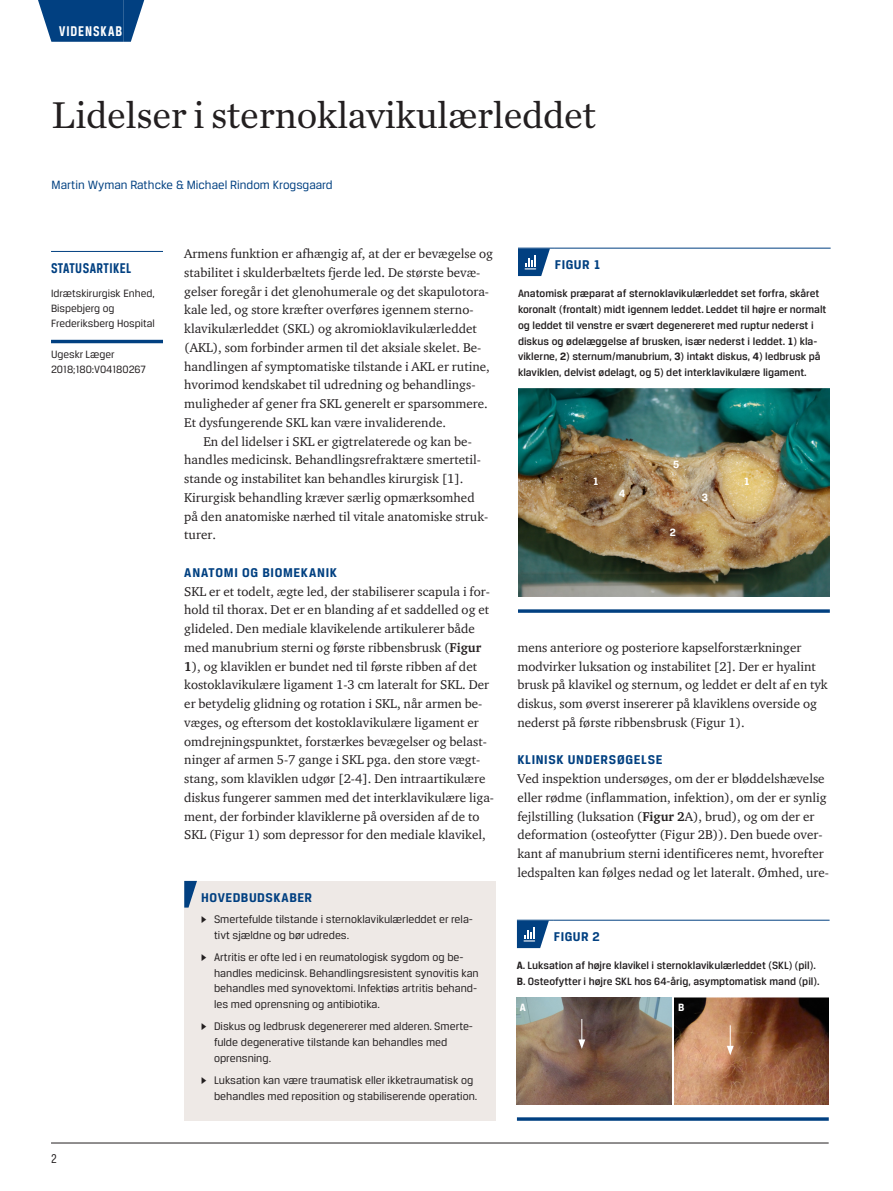
<style>
.page{position:relative;width:893px;height:1191px;background:#fff}
.page>*{position:absolute;margin:0;border:0;box-sizing:border-box;transform-origin:0 0}
.VP_rubrik{font:39px "Chronicle Text G1";letter-spacing:-.01em;color:#231f20}
.VP_artikeltype{font:700 15px "Breuer Condensed";letter-spacing:.03em;color:#014081}
.t1{font:700 15px "Breuer Condensed";letter-spacing:.065em;color:#fff}
.VP_Mellemrubrik_1__b{font:700 13.5px "Breuer Text";letter-spacing:.05em;color:#014081}
.VP_Boks__top{font:700 13.5px "Breuer Text";letter-spacing:.035em;color:#014081}
.Pagina{font:13.5px "Breuer Condensed";color:#231f20}
.VP_Brødtekst_u_indry{font:13.05px/18.8px "ITC Charter Com";color:#231f20}
.VP_Brødtekst_m_indry{font:13.05px/18.8px "ITC Charter Com";color:#231f20}
.VP_forfatter{font:12.75px "Breuer Text";color:#014081}
.t2{font:11.7px/15.8px "Breuer Text";color:#231f20}
.VP_Tabel_Figur_brød{font:500 11.25px/15.8px "Breuer Text";color:#231f20}
.VP_sygehus_afdeling{font:11.25px/15px "Breuer Text";color:#231f20}
.VP_Tabel_Figur_brød-2{font:700 11.25px "Breuer Text";color:#fff}
.s1{font-weight:700}
.s2{font-family:"Greta Text"}
</style>
<div class="page">
<hr style="left:51px;top:1142px;width:778px;height:1px;background:#231f20">
<div style="left:59px;top:0;width:64px;height:42px;background:#014081"></div>
<svg style="left:38px;top:0;width:21px;height:42px"></svg>
<svg style="left:123px;top:0;width:21px;height:42px"></svg>
<hr style="left:51px;top:251px;width:112px;height:1px;background:#014081">
<hr style="left:51px;top:340px;width:112px;height:3px;background:#014081">
<div style="left:184px;top:881px;width:312px;height:239px;background:#eee9e6"></div>
<svg style="left:184px;top:881px;width:13px;height:26px"></svg>
<hr style="left:517px;top:919px;width:37px;height:1px;background:#014081">
<hr style="left:554px;top:919px;width:276px;height:1px;background:#014081">
<svg style="left:517px;top:920px;width:32px;height:28px"></svg>
<img style="left:517px;top:997px;width:154px;height:107px">
<img style="left:674px;top:997px;width:155px;height:107px">
<svg style="left:578px;top:1019px;width:7px;height:30px"></svg>
<svg style="left:727px;top:1025px;width:7px;height:30px"></svg>
<hr style="left:517px;top:1117px;width:312px;height:3px;background:#014081">
<hr style="left:518px;top:248px;width:37px;height:1px;background:#014081">
<hr style="left:555px;top:248px;width:276px;height:1px;background:#014081">
<svg style="left:518px;top:248px;width:32px;height:28px"></svg>
<img style="left:518px;top:389px;width:311px;height:207px">
<svg style="left:518px;top:609px;width:312px;height:4px"></svg>
<p class="t1" style="left:59px;top:23px;width:65px">VIDENSKAB</p>
<p class="VP_rubrik" style="left:52px;top:86px;width:546px">Lidelser i sternoklavikulærleddet</p>
<p class="VP_forfatter" style="left:52px;top:177px;width:283px">Martin Wyman Rathcke &amp; Michael Rindom Krogsgaard</p>
<p class="VP_artikeltype" style="left:51px;top:260px;width:82px">STATUSARTIKEL</p>
<p class="VP_sygehus_afdeling" style="left:51px;top:286px;width:106px">Idrætskirurgisk Enhed,<br>Bispebjerg og<br>Frederiksberg Hospital</p>
<p class="VP_sygehus_afdeling" style="left:51px;top:347px;width:96px">Ugeskr Læger<br>2018;180:V04180267</p>
<p class="Pagina" style="left:51px;top:1150px;width:7px">2</p>
<p class="VP_Brødtekst_u_indry" style="left:184px;top:244px;width:310px">Armens funktion er afhængig af, at der er bevægelse og stabilitet i skulderbæltets fjerde led. De største bevæ&shy;gelser foregår i det glenohumerale og det skapulotora&shy;kale led, og store kræfter overføres igennem sterno&shy;klavikulærleddet (SKL) og akromioklavikulærleddet (AKL), som forbinder armen til det aksiale skelet. Be&shy;handlingen af symptomatiske tilstande i AKL er rutine, hvorimod kendskabet til udredning og behandlings&shy;muligheder af gener fra SKL generelt er sparsommere.<br>Et dysfungerende SKL kan være invaliderende.</p>
<p class="VP_Brødtekst_m_indry" style="left:184px;top:431px;width:306px;text-indent:19px">En del lidelser i SKL er gigtrelaterede og kan be&shy;handles medicinsk. Behandlingsrefraktære smertetil&shy;stande og instabilitet kan behandles kirurgisk [1].<br>Kirurgisk behandling kræver særlig opmærksomhed på den anatomiske nærhed til vitale anatomiske struk&shy;turer.</p>
<p class="VP_Mellemrubrik_1__b" style="left:184px;top:565px;width:154px">ANATOMI OG BIOMEKANIK</p>
<p class="VP_Brødtekst_u_indry" style="left:184px;top:581px;width:311px">SKL er et todelt, ægte led, der stabiliserer scapula i for&shy;hold til thorax. Det er en blanding af et saddelled og et glideled. Den mediale klavikelende artikulerer både med manubrium sterni og første ribbensbrusk (<span class="s1">Figur 1</span>), og klaviklen er bundet ned til første ribben af det kostoklavikulære ligament 1-3 cm lateralt for SKL. Der er betydelig glidning og rotation i SKL, når armen be&shy;væges, og eftersom det kostoklavikulære ligament er omdrejningspunktet, forstærkes bevægelser og belast&shy;ninger af armen 5-7 gange i SKL pga. den store vægt&shy;stang, som klaviklen udgør [2-4]. Den intraartikulære diskus fungerer sammen med det interklavikulære liga&shy;ment, der forbinder klaviklerne på oversiden af de to SKL (Figur 1) som depressor for den mediale klavikel,</p>
<p class="VP_Boks__top" style="left:201px;top:890px;width:112px">HOVEDBUDSKABER</p>
<p class="t2" style="left:214px;top:911px;width:260px;text-indent:-13px"><span class="s2">▶</span> Smertefulde tilstande i sternoklavikulærleddet er rela&shy;tivt sjældne og bør udredes.</p>
<p class="t2" style="left:214px;top:949px;width:266px;text-indent:-13px"><span class="s2">▶</span> Artritis er ofte led i en reumatologisk sygdom og be&shy;handles medicinsk. Behandlingsresistent synovitis kan behandles med synovektomi. Infektiøs artritis behand&shy;les med oprensning og antibiotika.</p>
<p class="t2" style="left:214px;top:1018px;width:260px;text-indent:-13px"><span class="s2">▶</span> Diskus og ledbrusk degenererer med alderen. Smerte&shy;fulde degenerative tilstande kan behandles med oprensning.</p>
<p class="t2" style="left:214px;top:1072px;width:265px;text-indent:-13px"><span class="s2">▶</span> Luksation kan være traumatisk eller ikketraumatisk og behandles med reposition og stabiliserende operation.</p>
<p class="VP_Boks__top" style="left:555px;top:257px;width:47px">FIGUR 1</p>
<p class="VP_Tabel_Figur_brød" style="left:518px;top:285px;width:310px">Anatomisk præparat af sternoklavikulærleddet set forfra, skåret koronalt (frontalt) midt igennem leddet. Leddet til højre er normalt og leddet til venstre er svært degenereret med ruptur nederst i diskus og ødelæggelse af brusken, især nederst i leddet. <span class="s1">1</span>) kla&shy;viklerne, <span class="s1">2</span>) sternum/manubrium, <span class="s1">3</span>) intakt diskus, <span class="s1">4</span>) ledbrusk på klaviklen, delvist ødelagt, og 5) det interklavikulære ligament.</p>
<p class="VP_Tabel_Figur_brød-2" style="left:593px;top:474px;width:8px">1</p>
<p class="VP_Tabel_Figur_brød-2" style="left:619px;top:487px;width:8px">4</p>
<p class="VP_Tabel_Figur_brød-2" style="left:673px;top:458px;width:8px">5</p>
<p class="VP_Tabel_Figur_brød-2" style="left:670px;top:526px;width:8px">2</p>
<p class="VP_Tabel_Figur_brød-2" style="left:702px;top:491px;width:8px">3</p>
<p class="VP_Tabel_Figur_brød-2" style="left:744px;top:475px;width:8px">1</p>
<p class="VP_Brødtekst_u_indry" style="left:517px;top:638px;width:312px">mens anteriore og posteriore kapselforstærkninger modvirker luksation og instabilitet [2]. Der er hyalint brusk på klavikel og sternum, og leddet er delt af en tyk diskus, som øverst insererer på klaviklens overside og nederst på første ribbensbrusk (Figur 1).</p>
<p class="VP_Mellemrubrik_1__b" style="left:517px;top:752px;width:147px">KLINISK UNDERSØGELSE</p>
<p class="VP_Brødtekst_u_indry" style="left:517px;top:769px;width:313px">Ved inspektion undersøges, om der er bløddelshævelse eller rødme (inflammation, infektion), om der er synlig fejlstilling (luksation (<span class="s1">Figur 2</span>A), brud), og om der er deformation (osteofytter (Figur 2B)). Den buede over&shy;kant af manubrium sterni identificeres nemt, hvorefter ledspalten kan følges nedad og let lateralt. Ømhed, ure-</p>
<p class="VP_Boks__top" style="left:554px;top:928px;width:47px">FIGUR 2</p>
<p class="VP_Tabel_Figur_brød" style="left:517px;top:957px;width:304px"><span class="s1">A</span>. Luksation af højre klavikel i sternoklavikulærleddet (SKL) (pil).<br><span class="s1">B</span>. Osteofytter i højre SKL hos 64-årig, asymptomatisk mand (pil).</p>
<p class="VP_Tabel_Figur_brød-2" style="left:520px;top:1000px;width:8px">A</p>
<p class="VP_Tabel_Figur_brød-2" style="left:678px;top:1000px;width:8px">B</p>
</div>
